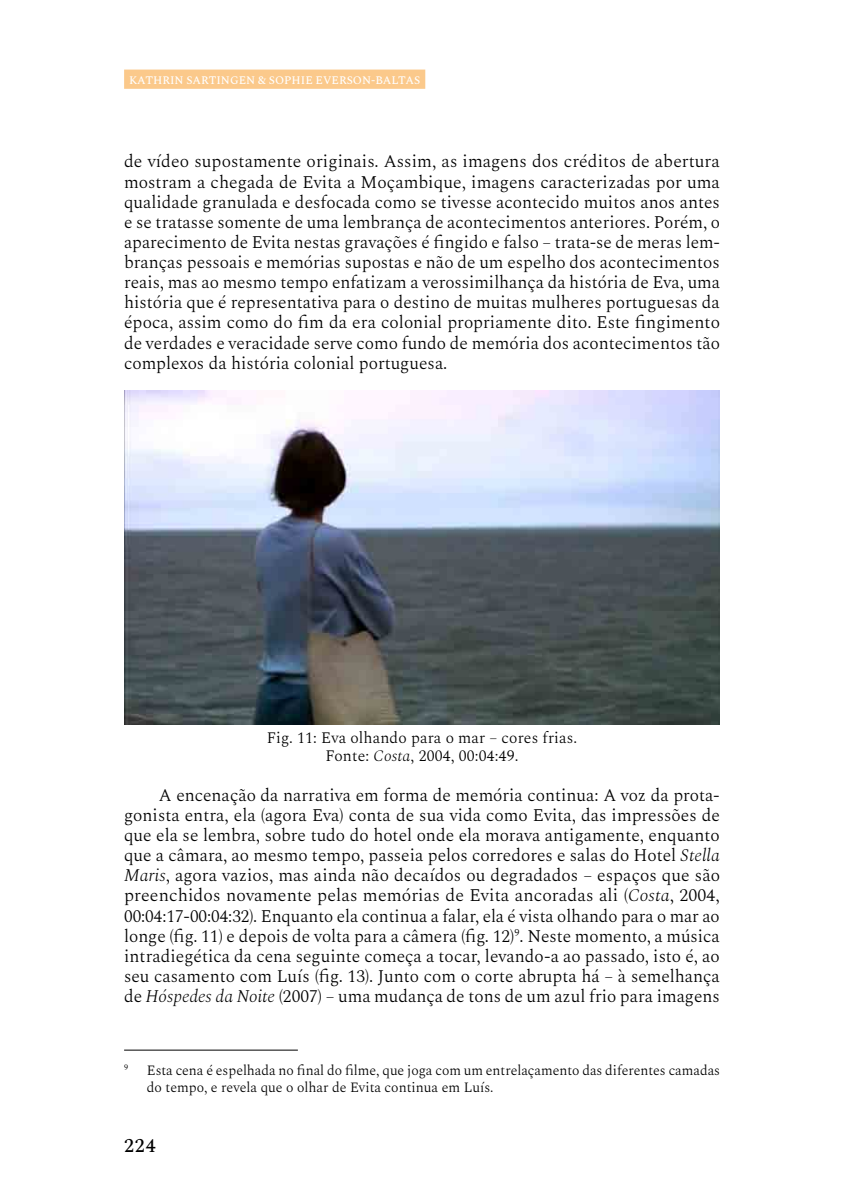
<style>
.page{position:relative;width:844px;height:1191px;background:#fff}
.page>*{position:absolute;margin:0;border:0;box-sizing:border-box;transform-origin:0 0}
.t1{font:500 19.25px "Spectral";color:#000}
.Texto{font:300 17.5px/20.1px "Spectral";color:#000;text-align:justify}
.Legendas{font:300 15.75px "Spectral";letter-spacing:.01em;color:#000}
.Footnotes{font:300 14px/16.8px "Spectral";color:#000}
.t2{font:500 11.38px "Spectral";letter-spacing:-.005em;color:#fff}
.Footnotes-2{font:300 8.22px "Spectral";color:#000}
.s1{font-style:italic}
</style>
<div class="page">
<img style="left:124px;top:391px;width:595px;height:333px">
<hr style="left:124px;top:1049px;width:174px;height:1px;background:#000">
<div style="left:124px;top:70px;width:301px;height:19px;background:#fbc98b"></div>
<p class="t2" style="left:129px;top:72px;width:17px">KATHRI</p>
<p class="t2" style="left:174px;top:72px;width:26px">N SARTI</p>
<p class="t2" style="left:221px;top:72px;width:72px">NGEN &amp; SOPHIE</p>
<p class="t2" style="left:315px;top:72px;width:16px">EVERS</p>
<p class="t2" style="left:353px;top:72px;width:39px">ON-BALTAS</p>
<p class="Texto" style="left:124px;top:152px;width:597px">de vídeo supostamente originais. Assim, as imagens dos créditos de abertura mostram a chegada de Evita a Moçambique, imagens caracterizadas por uma qualidade granulada e desfocada como se tivesse acontecido muitos anos antes e se tratasse somente de uma lembrança de acontecimentos anteriores. Porém, o aparecimento de Evita nestas gravações é fingido e falso – trata-se de meras lem&shy;branças pessoais e memórias supostas e não de um espelho dos acontecimentos reais, mas ao mesmo tempo enfatizam a verossimilhança da história de Eva, uma história que é representativa para o destino de muitas mulheres portuguesas da época, assim como do fim da era colonial propriamente dito. Este fingimento de verdades e veracidade serve como fundo de memória dos acontecimentos tão complexos da história colonial portuguesa.</p>
<p class="Legendas" style="left:267px;top:726px;width:312px">Fig. 11: Eva olhando para o mar – cores frias.</p>
<p class="Legendas" style="left:325px;top:744px;width:195px">Fonte: <span class="s1">Costa</span>, 2004, 00:04:49.</p>
<p class="Texto" style="left:124px;top:785px;width:597px;text-indent:35px">A encenação da narrativa em forma de memória continua: A voz da prota&shy;gonista entra, ela (agora Eva) conta de sua vida como Evita, das impressões de que ela se lembra, sobre tudo do hotel onde ela morava antigamente, enquanto que a câmara, ao mesmo tempo, passeia pelos corredores e salas do Hotel <span class="s1">Stella Maris</span>, agora vazios, mas ainda não decaídos ou degradados – espaços que são preenchidos novamente pelas memórias de Evita ancoradas ali (<span class="s1">Costa</span>, 2004, 00:04:17-00:04:32). Enquanto ela continua a falar, ela é vista olhando para o mar ao longe (fig. 11) e depois de volta para a câmera (fig. 12)<sup>9</sup>. Neste momento, a música intradiegética da cena seguinte começa a tocar, levando-a ao passado, isto é, ao seu casamento com Luís (fig. 13). Junto com o corte abrupta há – à semelhança de <span class="s1">Hóspedes da Noite</span> (2007) – uma mudança de tons de um azul frio para imagens</p>
<p class="Footnotes-2" style="left:124px;top:1061px;width:6px">9</p>
<p class="Footnotes" style="left:147px;top:1062px;width:574px">Esta cena é espelhada no final do filme, que joga com um entrelaçamento das diferentes camadas do tempo, e revela que o olhar de Evita continua em Luís.</p>
<p class="t1" style="left:124px;top:1131px;width:33px">224</p>
</div>
